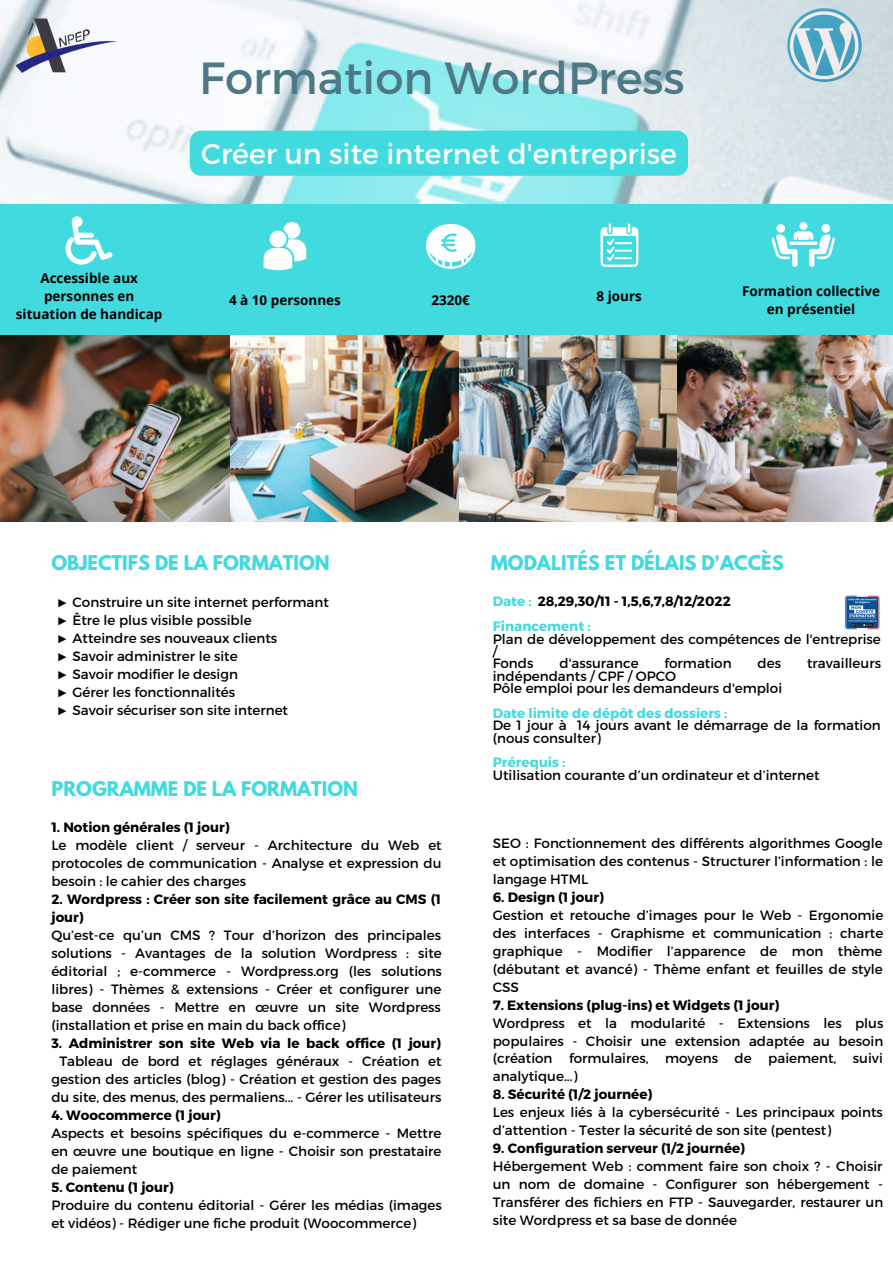
<style>
.page{position:relative;width:893px;height:1264px;background:#fff}
.page>*{position:absolute;margin:0;border:0;box-sizing:border-box;transform-origin:0 0}
.t1{font:45px "Montserrat";color:#4d7886}
.t2{font:28.5px "Montserrat";color:#fff}
.t3{font:700 18px "League Spartan";color:#41dade}
.t4{font:13.5px/18px "Montserrat";color:#000;text-align:justify}
.t5{font:700 13.5px/18px "Montserrat";color:#000}
.t6{font:700 13.5px/18px "Open Sans";color:#000;text-align:center}
.t7{font:700 13.5px "Montserrat";color:#41dade}
.s1{font-family:"Liberation Serif"}
.s2{color:#41dade}
</style>
<div class="page">
<img style="left:676px;top:334px;width:216px;height:187px">
<img style="left:459px;top:334px;width:217px;height:187px">
<img style="left:0;top:334px;width:459px;height:187px">
<img style="left:0;top:0;width:892px;height:204px">
<div style="left:0;top:204px;width:892px;height:130px;background:#41dade"></div>
<svg style="left:65px;top:216px;width:48px;height:49px"></svg>
<svg style="left:263px;top:222px;width:43px;height:48px"></svg>
<svg style="left:426px;top:224px;width:49px;height:45px"></svg>
<svg style="left:600px;top:223px;width:38px;height:44px"></svg>
<svg style="left:771px;top:231px;width:64px;height:36px"></svg>
<div style="left:821px;top:224px;width:9px;height:9px;background:#fff;border-radius:50%"></div>
<div style="left:776px;top:224px;width:9px;height:9px;background:#fff;border-radius:50%"></div>
<div style="left:799px;top:222px;width:8px;height:8px;background:#fff;border-radius:50%"></div>
<img style="left:755px;top:0;width:137px;height:114px">
<div style="left:190px;top:131px;width:498px;height:45px;background:#41dade;border-radius:11px"></div>
<img style="left:16px;top:17px;width:99px;height:55px">
<img style="left:845px;top:595px;width:35px;height:35px">
<h1 class="t1" style="left:199px;top:49px;width:487px">Formation WordPress</h1>
<h2 class="t2" style="left:201px;top:136px;width:477px">Créer un site internet d'entreprise</h2>
<p class="t6" style="left:16px;top:268px;width:148px">Accessible aux personnes en situation de handicap</p>
<p class="t6" style="left:229px;top:290px;width:113px">4 à 10 personnes</p>
<p class="t6" style="left:431px;top:290px;width:40px">2320€</p>
<p class="t6" style="left:596px;top:286px;width:47px">8 jours</p>
<p class="t6" style="left:742px;top:281px;width:139px">Formation collective en présentiel</p>
<h3 class="t3" style="left:51px;top:554px;width:280px">OBJECTIFS DE LA FORMATION</h3>
<p class="t4" style="left:56px;top:592px;width:274px;text-align:left"><span class="s1">►</span> Construire un site internet performant <span class="s1">►</span> Être le plus visible possible<br><span class="s1">►</span> Atteindre ses nouveaux clients<br><span class="s1">►</span> Savoir administrer le site<br><span class="s1">►</span> Savoir modifier le design<br><span class="s1">►</span> Gérer les fonctionnalités<br><span class="s1">►</span> Savoir sécuriser son site internet</p>
<h3 class="t3" style="left:51px;top:779px;width:308px">PROGRAMME DE LA FORMATION</h3>
<p class="t5" style="left:51px;top:817px;width:180px">1. Notion générales (1 jour)</p>
<p class="t4" style="left:51px;top:835px;width:392px">Le modèle client / serveur - Architecture du Web et protocoles de communication - Analyse et expression du besoin : le cahier des charges</p>
<p class="t5" style="left:51px;top:889px;width:391px">2. Wordpress : Créer son site facilement grâce au CMS (1 jour)</p>
<p class="t4" style="left:51px;top:925px;width:392px">Qu’est-ce qu’un CMS ? Tour d’horizon des principales solutions - Avantages de la solution Wordpress : site éditorial ; e-commerce - Wordpress.org (les solutions libres) - Thèmes &amp; extensions - Créer et configurer une base données - Mettre en œuvre un site Wordpress (installation et prise en main du back office)</p>
<p class="t5" style="left:51px;top:1033px;width:391px">3. Administrer son site Web via le back office (1 jour)</p>
<p class="t4" style="left:51px;top:1051px;width:391px;text-align:center">Tableau de bord et réglages généraux - Création et gestion des articles (blog) - Création et gestion des pages du site, des menus, des permaliens... - Gérer les utilisateurs</p>
<p class="t5" style="left:51px;top:1105px;width:171px">4. Woocommerce (1 jour)</p>
<p class="t4" style="left:51px;top:1123px;width:391px">Aspects et besoins spécifiques du e-commerce - Mettre en œuvre une boutique en ligne - Choisir son prestataire de paiement</p>
<p class="t5" style="left:51px;top:1177px;width:124px">5. Contenu (1 jour)</p>
<p class="t4" style="left:51px;top:1195px;width:392px">Produire du contenu éditorial - Gérer les médias (images et vidéos) - Rédiger une fiche produit (Woocommerce)</p>
<h3 class="t3" style="left:491px;top:554px;width:294px">MODALITÉS ET DÉLAIS D'ACCÈS</h3>
<p class="t5" style="left:492px;top:588px;width:239px;line-height:24.8px"><span class="s2">Date :</span> 28,29,30/11 - 1,5,6,7,8/12/2022<br><span class="s2">Financement :</span></p>
<p class="t4" style="left:492px;top:632px;width:389px;line-height:12.3px;text-align:left">Plan de développement des compétences de l'entreprise /<br>Fonds</p>
<p class="t4" style="left:559px;top:653px;width:81px">d'assurance</p>
<p class="t4" style="left:664px;top:653px;width:69px">formation</p>
<p class="t4" style="left:757px;top:653px;width:25px">des</p>
<p class="t4" style="left:807px;top:653px;width:75px">travailleurs</p>
<p class="t4" style="left:492px;top:669px;width:291px;line-height:12.3px">indépendants / CPF / OPCO<br>Pôle emploi pour les demandeurs d'emploi</p>
<p class="t7" style="left:492px;top:704px;width:236px">Date limite de dépôt des dossiers :</p>
<p class="t4" style="left:492px;top:718px;width:389px;line-height:12.3px">De 1 jour à 14 jours avant le démarrage de la formation (nous consulter)</p>
<p class="t7" style="left:492px;top:753px;width:74px">Prérequis :</p>
<p class="t4" style="left:492px;top:765px;width:328px">Utilisation courante d’un ordinateur et d’internet</p>
<p class="t4" style="left:492px;top:833px;width:392px">SEO : Fonctionnement des différents algorithmes Google et optimisation des contenus - Structurer l’information : le langage HTML</p>
<p class="t5" style="left:492px;top:887px;width:113px">6. Design (1 jour)</p>
<p class="t4" style="left:492px;top:905px;width:392px">Gestion et retouche d’images pour le Web - Ergonomie des interfaces - Graphisme et communication : charte graphique - Modifier l’apparence de mon thème (débutant et avancé) - Thème enfant et feuilles de style CSS</p>
<p class="t5" style="left:492px;top:995px;width:288px">7. Extensions (plug-ins) et Widgets (1 jour)</p>
<p class="t4" style="left:492px;top:1013px;width:392px">Wordpress et la modularité - Extensions les plus populaires - Choisir une extension adaptée au besoin (création formulaires, moyens de paiement, suivi analytique...)</p>
<p class="t5" style="left:492px;top:1084px;width:161px">8. Sécurité (1/2 journée)</p>
<p class="t4" style="left:492px;top:1102px;width:391px">Les enjeux liés à la cybersécurité - Les principaux points d’attention - Tester la sécurité de son site (pentest)</p>
<p class="t5" style="left:492px;top:1138px;width:254px">9. Configuration serveur (1/2 journée)</p>
<p class="t4" style="left:492px;top:1156px;width:392px">Hébergement Web : comment faire son choix ? - Choisir un nom de domaine - Configurer son hébergement - Transférer des fichiers en FTP - Sauvegarder, restaurer un site Wordpress et sa base de donnée</p>
</div>
